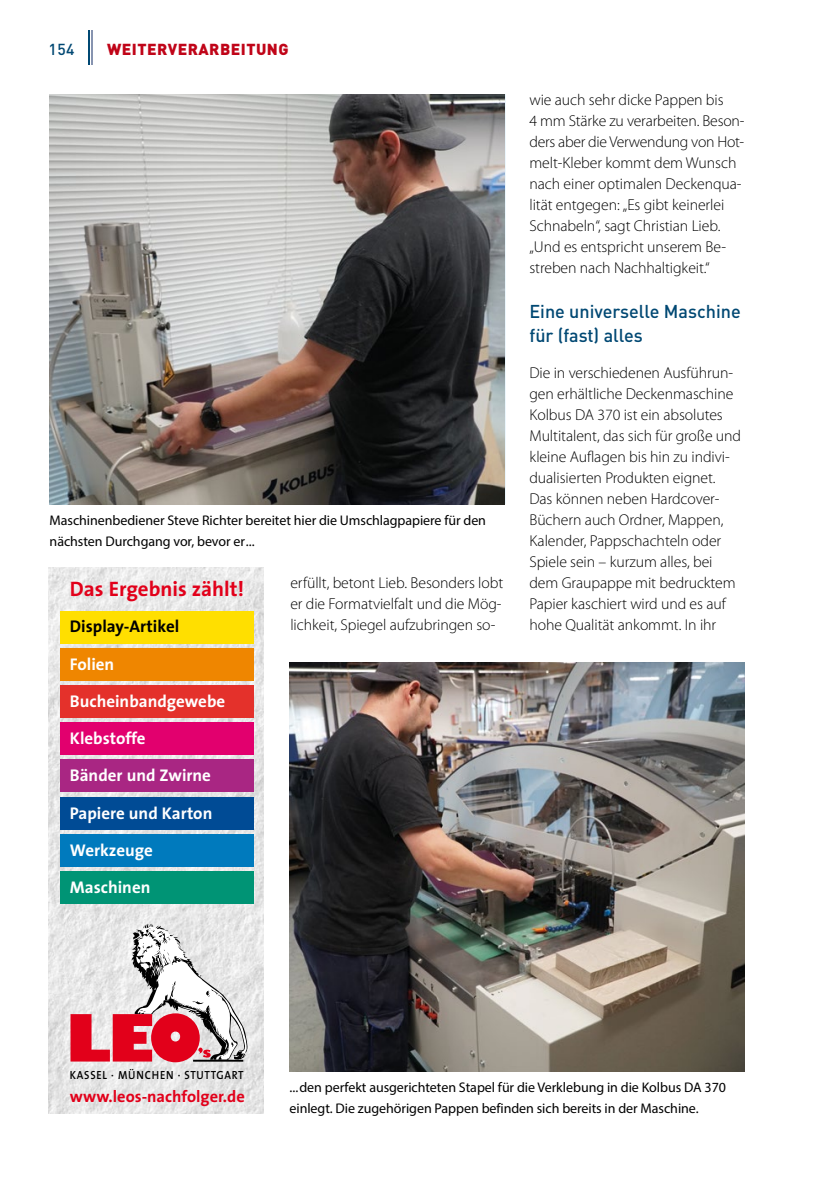
<style>
.page{position:relative;width:819px;height:1191px;background:#fff}
.page>*{position:absolute;margin:0;border:0;box-sizing:border-box;transform-origin:0 0}
.t1{font:700 21px "The Sans";color:#e2001a}
._05_Zwiti_zweizeilig{font:500 18.38px/24.5px "DINOT";color:#004873}
.t2{font:700 16.97px/37.3px "The Sans";color:#fff}
.t3{font:700 16.45px "The Sans";color:#e2001a}
._04_Lauf{font:300 15.75px/21px "Myriad Pro";letter-spacing:-.005em;color:#000}
._04_Lauf_Einzug{font:300 15.75px/21px "Myriad Pro";letter-spacing:-.005em;color:#000;text-align:justify}
._00_Rubrik{font:900 15.75px "DINOT";letter-spacing:.03em;color:#c00418}
._00_Rubrik-2{font:500 15.75px "DINOT";color:#004873}
._07_BU{font:14px/21px "Myriad Pro";letter-spacing:-.005em;color:#000}
.t4{font:600 11.9px "The Sans";letter-spacing:.075em;color:#000;scale:.9 1}
.s1{color:#000}
</style>
<div class="page">
<hr style="left:88px;top:30px;width:2px;height:35px;background:#004873">
<hr style="left:92px;top:30px;width:1px;height:35px;background:#8794b0">
<img style="left:49px;top:567px;width:215px;height:546px">
<div style="left:60px;top:611px;width:193px;height:32px;background:#ffdf00"></div>
<div style="left:60px;top:648px;width:193px;height:32px;background:#ef8600"></div>
<div style="left:60px;top:685px;width:193px;height:32px;background:#e4312b"></div>
<div style="left:60px;top:722px;width:193px;height:33px;background:#e2006e"></div>
<div style="left:60px;top:760px;width:193px;height:32px;background:#a92683"></div>
<div style="left:60px;top:797px;width:193px;height:32px;background:#004b95"></div>
<div style="left:60px;top:834px;width:193px;height:32px;background:#007abd"></div>
<div style="left:60px;top:871px;width:193px;height:32px;background:#009475"></div>
<svg style="left:70px;top:923px;width:177px;height:139px"></svg>
<hr style="left:193px;top:1059px;width:50px;height:2px;background:#000">
<img style="left:289px;top:662px;width:455px;height:409px">
<img style="left:50px;top:94px;width:455px;height:410px">
<p class="_00_Rubrik-2" style="left:49px;top:39px;width:27px">154</p>
<p class="_00_Rubrik" style="left:107px;top:38px;width:183px">WEITERVERARBEITUNG</p>
<p class="_07_BU" style="left:50px;top:510px;width:438px">Maschinenbediener Steve Richter bereitet hier die Umschlagpapiere für den nächsten Durchgang vor, bevor er...</p>
<p class="t1" style="left:70px;top:571px;width:176px">Das Ergebnis zählt!</p>
<p class="t2" style="left:70px;top:607px;width:157px"><span class="s1">Display-Artikel<br></span>Folien<br>Bucheinbandgewebe<br>Klebstoffe<br>Bänder und Zwirne<br>Papiere und Karton<br>Werkzeuge<br>Maschinen</p>
<p class="_04_Lauf_Einzug" style="left:290px;top:572px;width:214px">erfüllt, betont Lieb. Besonders lobt er die Formatvielfalt und die Mög&shy;lichkeit, Spiegel aufzubringen so-</p>
<p class="_04_Lauf_Einzug" style="left:529px;top:89px;width:216px;text-align:left">wie auch sehr dicke Pappen bis<br>4 mm Stärke zu verarbeiten. Beson&shy;ders aber die Verwendung von Hot&shy;melt-Kleber kommt dem Wunsch nach einer optimalen Deckenqua&shy;lität entgegen: „Es gibt keinerlei<br>Schnabeln“, sagt Christian Lieb. „Und es entspricht unserem Be&shy;streben nach Nachhaltigkeit.“</p>
<p class="_05_Zwiti_zweizeilig" style="left:529px;top:298px;width:213px">Eine universelle Maschine für (fast) alles</p>
<p class="_04_Lauf" style="left:529px;top:362px;width:213px">Die in verschiedenen Ausführun&shy;gen erhältliche Deckenmaschine<br>Kolbus DA 370 ist ein absolutes<br>Multitalent, das sich für große und kleine Auflagen bis hin zu indivi&shy;dualisierten Produkten eignet.<br>Das können neben Hardcover-<br>Büchern auch Ordner, Mappen,<br>Kalender, Pappschachteln oder<br>Spiele sein – kurzum alles, bei dem Graupappe mit bedrucktem<br>Papier kaschiert wird und es auf hohe Qualität ankommt. In ihr</p>
<p class="t4" style="left:70px;top:1064px;width:194px">KASSEL · MÜNCHEN · STUTTGART</p>
<p class="t3" style="left:70px;top:1083px;width:176px">www.leos-nachfolger.de</p>
<p class="_07_BU" style="left:289px;top:1077px;width:438px">...den perfekt ausgerichteten Stapel für die Verklebung in die Kolbus DA 370 einlegt. Die zugehörigen Pappen befinden sich bereits in der Maschine.</p>
</div>
